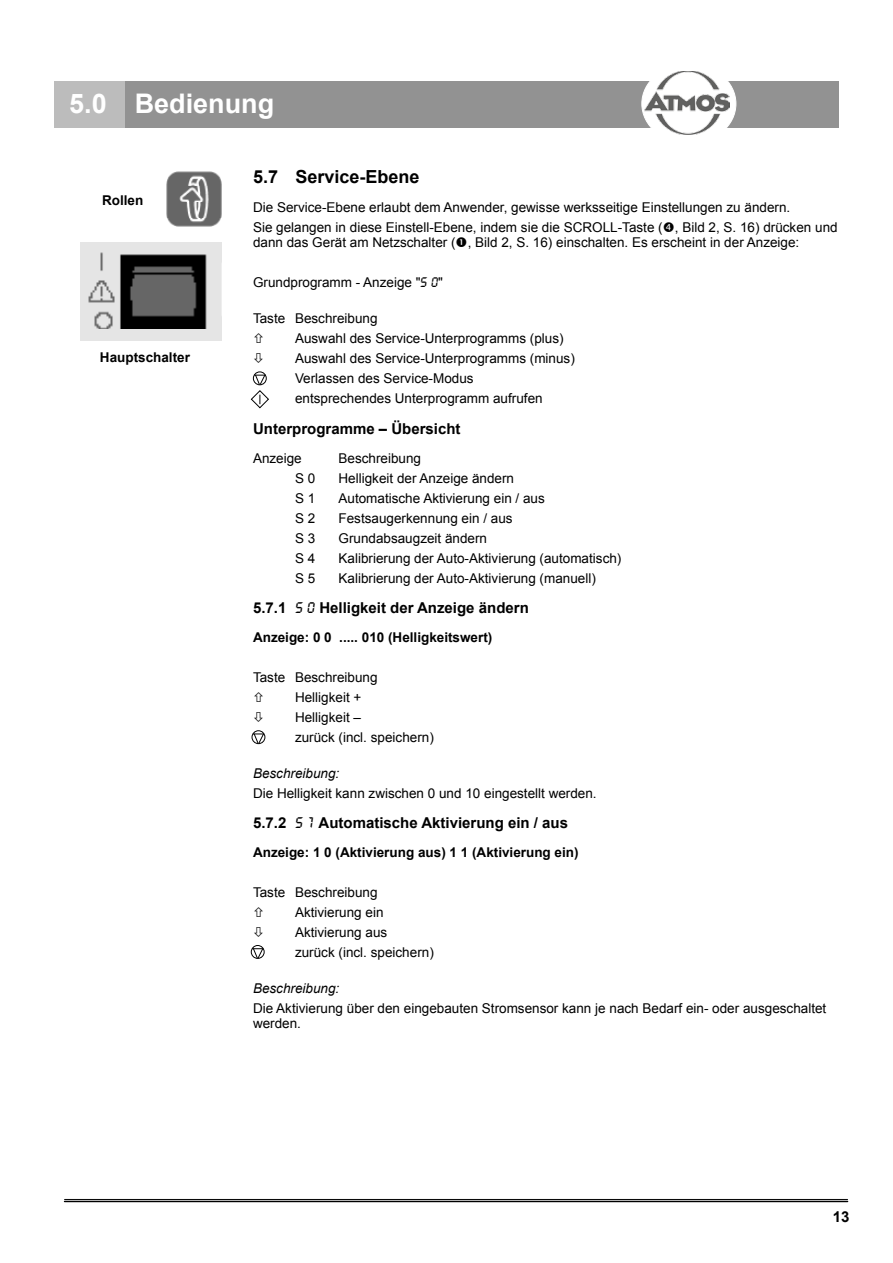
<style>
.page{position:relative;width:893px;height:1263px;background:#fff}
.page>*{position:absolute;margin:0;border:0;box-sizing:border-box;transform-origin:0 0}
.t1{font:700 27px "Arial";color:#fff}
.t2{font:700 18px "Arial";color:#000}
.t3{font:700 15px "Arial";color:#000}
.t4{font:13.5px/20px "Arial";color:#000}
.t5{font:700 13.5px "Arial";color:#000}
.t6{font:italic 13.5px "Arial";color:#000}
.s1{font-family:"Quiver Ital"}
.s2{font-family:"Quiver Ital";font-weight:400}
</style>
<div class="page">
<hr style="left:65px;top:1199px;width:783px;height:1px;background:#000">
<hr style="left:65px;top:1201px;width:783px;height:1px;background:#000">
<div style="left:124px;top:81px;width:715px;height:46px;background:#929292"></div>
<div style="left:54px;top:81px;width:70px;height:46px;background:#bcbcbc"></div>
<div style="left:642px;top:64px;width:94px;height:80px;background:#fff;border-radius:50%"></div>
<img style="left:645px;top:71px;width:85px;height:64px">
<img style="left:166px;top:171px;width:56px;height:56px">
<img style="left:81px;top:243px;width:140px;height:98px">
<div style="left:253px;top:371px;width:14px;height:14px;border:1px solid #000;border-radius:50%"></div>
<svg style="left:250px;top:374px;width:19px;height:35px"></svg>
<div style="left:252px;top:730px;width:13px;height:14px;border:1px solid #000;border-radius:50%"></div>
<svg style="left:253px;top:733px;width:12px;height:11px"></svg>
<div style="left:251px;top:945px;width:13px;height:13px;background:#777;border-radius:50%"></div>
<div style="left:251px;top:945px;width:14px;height:14px;border:1px solid #000;border-radius:50%"></div>
<svg style="left:252px;top:947px;width:12px;height:12px"></svg>
<h1 class="t1" style="left:69px;top:86px;width:207px">5.0 Bedienung</h1>
<p class="t5" style="left:102px;top:191px;width:43px">Rollen</p>
<p class="t5" style="left:100px;top:348px;width:92px">Hauptschalter</p>
<h2 class="t2" style="left:253px;top:165px;width:168px">5.7 Service-Ebene</h2>
<p class="t4" style="left:253px;top:197px;width:586px">Die Service-Ebene erlaubt dem Anwender, gewisse werksseitige Einstellungen zu ändern.<br>Sie gelangen in diese Einstell-Ebene, indem sie die SCROLL-Taste ( , Bild 2, S. 16) drücken und</p>
<p class="t4" style="left:253px;top:233px;width:548px">dann das Gerät am Netzschalter ( , Bild 2, S. 16) einschalten. Es erscheint in der Anzeige:</p>
<p class="t4" style="left:253px;top:273px;width:191px">Grundprogramm - Anzeige "<span class="s1">S 0</span>"</p>
<p class="t4" style="left:295px;top:309px;width:281px;text-indent:-42px">Taste Beschreibung<br>Auswahl des Service-Unterprogramms (plus)<br>Auswahl des Service-Unterprogramms (minus)<br>Verlassen des Service-Modus<br>entsprechendes Unterprogramm aufrufen</p>
<p class="t3" style="left:253px;top:419px;width:209px">Unterprogramme – Übersicht</p>
<p class="t4" style="left:253px;top:448px;width:50px">Anzeige</p>
<p class="t4" style="left:338px;top:448px;width:84px">Beschreibung</p>
<p class="t4" style="left:295px;top:468px;width:22px">S 0</p>
<p class="t4" style="left:338px;top:468px;width:177px">Helligkeit der Anzeige ändern</p>
<p class="t4" style="left:295px;top:488px;width:22px">S 1</p>
<p class="t4" style="left:338px;top:488px;width:208px">Automatische Aktivierung ein / aus</p>
<p class="t4" style="left:295px;top:508px;width:22px">S 2</p>
<p class="t4" style="left:338px;top:508px;width:176px">Festsaugerkennung ein / aus</p>
<p class="t4" style="left:295px;top:528px;width:22px">S 3</p>
<p class="t4" style="left:338px;top:528px;width:150px">Grundabsaugzeit ändern</p>
<p class="t4" style="left:295px;top:548px;width:22px">S 4</p>
<p class="t4" style="left:338px;top:548px;width:284px">Kalibrierung der Auto-Aktivierung (automatisch)</p>
<p class="t4" style="left:295px;top:568px;width:22px">S 5</p>
<p class="t4" style="left:338px;top:568px;width:259px">Kalibrierung der Auto-Aktivierung (manuell)</p>
<p class="t3" style="left:253px;top:598px;width:277px">5.7.1 <span class="s2">S 0</span> Helligkeit der Anzeige ändern</p>
<p class="t5" style="left:253px;top:628px;width:241px">Anzeige: 0 0 ..... 010 (Helligkeitswert)</p>
<p class="t4" style="left:295px;top:667px;width:140px;text-indent:-42px">Taste Beschreibung<br>Helligkeit +<br>Helligkeit –<br>zurück (incl. speichern)</p>
<p class="t6" style="left:253px;top:764px;width:88px">Beschreibung:</p>
<p class="t4" style="left:253px;top:783px;width:345px">Die Helligkeit kann zwischen 0 und 10 eingestellt werden.</p>
<p class="t3" style="left:253px;top:813px;width:317px">5.7.2 <span class="s2">S 1</span> Automatische Aktivierung ein / aus</p>
<p class="t5" style="left:253px;top:843px;width:327px">Anzeige: 1 0 (Aktivierung aus) 1 1 (Aktivierung ein)</p>
<p class="t4" style="left:295px;top:882px;width:140px;text-indent:-42px">Taste Beschreibung<br>Aktivierung ein<br>Aktivierung aus<br>zurück (incl. speichern)</p>
<p class="t6" style="left:253px;top:979px;width:88px">Beschreibung:</p>
<p class="t4" style="left:253px;top:1000px;width:575px;line-height:15.8px">Die Aktivierung über den eingebauten Stromsensor kann je nach Bedarf ein- oder ausgeschaltet werden.</p>
<p class="t3" style="left:833px;top:1207px;width:18px">13</p>
</div>
